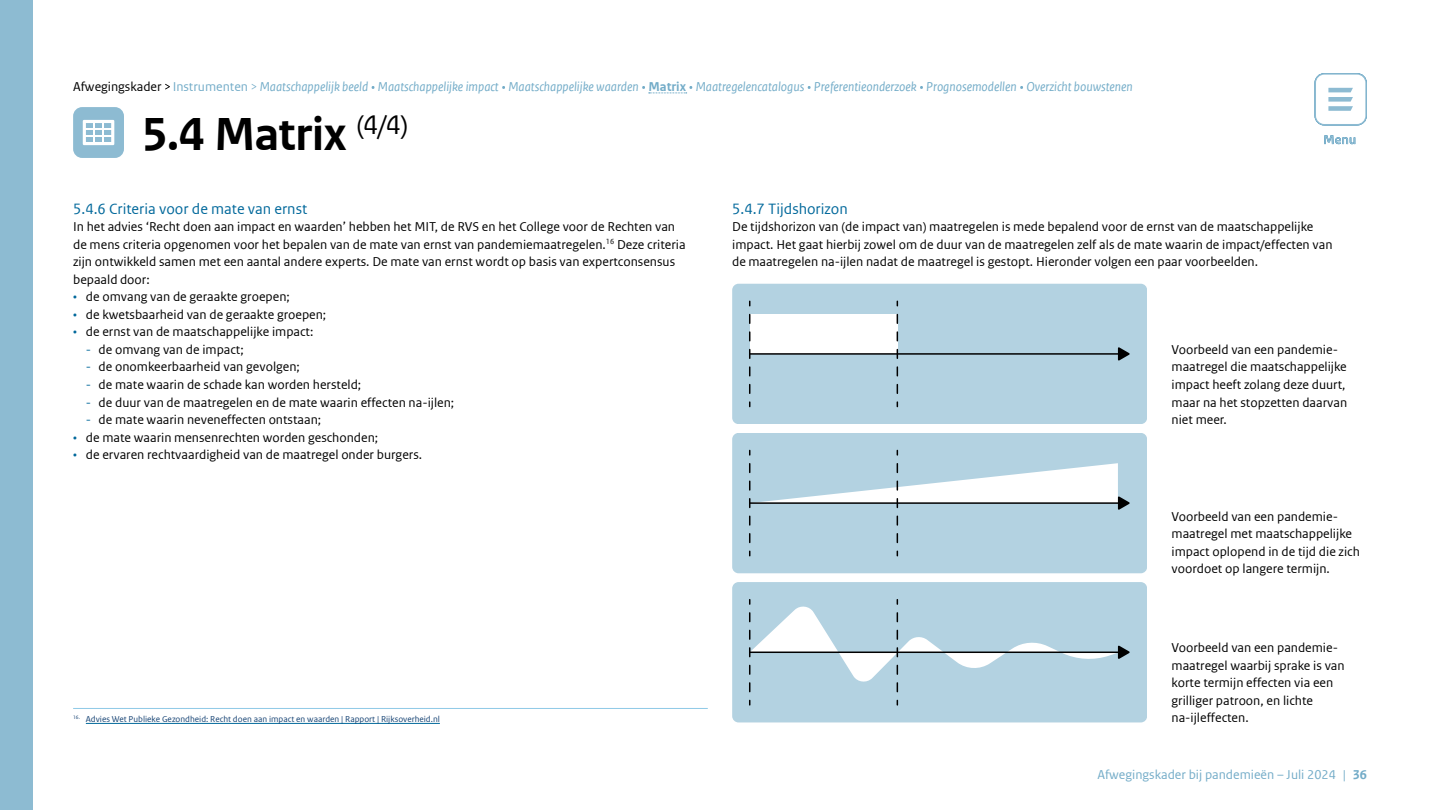
<style>
.page{position:relative;width:1440px;height:810px;background:#fff}
.page>*{position:absolute;margin:0;border:0;box-sizing:border-box;transform-origin:0 0}
.t1{font:700 48.75px "Rijksoverheid Sans Web Text";letter-spacing:-.015em;color:#000}
.Head_3_AF{font:15.75px "Rijksoverheid Sans Web Text";color:#01689b}
.Body{font:13.5px/17.5px "Rijksoverheid Sans Web Text";color:#000}
.t2{font:italic 13.5px "Rijksoverheid Sans Web Text";color:#73acc8}
.t3{font:13.5px "Rijksoverheid Sans Web Text";color:#73acc8}
.Footnote{font:9px "Rijksoverheid Sans Web Text";color:#154273}
.s1{font-style:normal;color:#000}
.s2{font-style:normal}
.s3{font-weight:700;font-style:normal}
.s4{color:#01689b}
.s5{font-weight:700}
</style>
<div class="page">
<div style="left:0;top:0;width:33px;height:810px;background:#8dbbd2"></div>
<svg style="left:165px;top:84px;width:5px;height:6px"></svg>
<svg style="left:251px;top:84px;width:5px;height:6px"></svg>
<svg style="left:642px;top:86px;width:50px;height:8px"></svg>
<div style="left:73px;top:107px;width:51px;height:51px;background:#8dbbd2;border-radius:9px"></div>
<svg style="left:83px;top:120px;width:31px;height:25px"></svg>
<hr style="left:102px;top:122px;width:2px;height:21px;background:#fff">
<hr style="left:93px;top:122px;width:2px;height:21px;background:#fff">
<hr style="left:85px;top:135px;width:27px;height:2px;background:#fff">
<hr style="left:85px;top:128px;width:27px;height:2px;background:#fff">
<div style="left:732px;top:284px;width:415px;height:140px;background:#b3d2e1"></div>
<div style="left:750px;top:314px;width:147px;height:40px;background:#fff"></div>
<svg style="left:749px;top:315px;width:1px;height:92px"></svg>
<svg style="left:897px;top:315px;width:1px;height:92px"></svg>
<hr style="left:750px;top:353px;width:373px;height:2px;background:#000">
<svg style="left:1118px;top:347px;width:12px;height:14px"></svg>
<div style="left:732px;top:433px;width:415px;height:140px;background:#b3d2e1"></div>
<svg style="left:749px;top:463px;width:381px;height:93px"></svg>
<div style="left:732px;top:582px;width:415px;height:140px;background:#b3d2e1"></div>
<svg style="left:749px;top:600px;width:381px;height:105px;background:#b8d2df"></svg>
<hr style="left:73px;top:708px;width:635px;height:1px;background:#8fcae7">
<hr style="left:86px;top:723px;width:354px;height:1px;background:#01689b">
<svg style="left:1328px;top:88px;width:25px;height:23px"></svg>
<div style="left:1315px;top:73px;width:52px;height:52px;border:2px solid #8dbbd2;border-radius:9px"></div>
<svg style="left:1324px;top:135px;width:31px;height:9px"></svg>
<p class="t2" style="left:73px;top:79px;width:1061px"><span class="s1">Afwegingskader</span> <span class="s2">Instrumenten</span> Maatschappelijk beeld Maatschappelijke impact Maatschappelijke waarden <span class="s3">Matrix</span> Maatregelencatalogus Preferentieonderzoek Prognosemodellen Overzicht bouwstenen</p>
<h1 class="t1" style="left:142px;top:107px;width:268px">5.4 Matrix <sup>(4/4)</sup></h1>
<h3 class="Head_3_AF" style="left:73px;top:199px;width:236px">5.4.6 Criteria voor de mate van ernst</h3>
<p class="Body" style="left:73px;top:218px;width:614px">In het advies ‘Recht doen aan impact en waarden’ hebben het MIT, de RVS en het College voor de Rechten van de mens criteria opgenomen voor het bepalen van de mate van ernst van pandemiemaatregelen.<sup>16</sup> Deze criteria zijn ontwikkeld samen met een aantal andere experts. De mate van ernst wordt op basis van expertconsensus bepaald door:</p>
<p class="Body" style="left:73px;top:288px;width:218px"><span class="s4">•</span> de omvang van de geraakte groepen;</p>
<p class="Body" style="left:73px;top:306px;width:255px"><span class="s4">•</span> de kwetsbaarheid van de geraakte groepen;</p>
<p class="Body" style="left:73px;top:323px;width:242px"><span class="s4">•</span> de ernst van de maatschappelijke impact:</p>
<p class="Body" style="left:86px;top:341px;width:159px"><span class="s4">-</span> de omvang van de impact;</p>
<p class="Body" style="left:86px;top:358px;width:216px"><span class="s4">-</span> de onomkeerbaarheid van gevolgen;</p>
<p class="Body" style="left:86px;top:376px;width:277px"><span class="s4">-</span> de mate waarin de schade kan worden hersteld;</p>
<p class="Body" style="left:86px;top:393px;width:370px"><span class="s4">-</span> de duur van de maatregelen en de mate waarin effecten na-ijlen;</p>
<p class="Body" style="left:86px;top:411px;width:237px"><span class="s4">-</span> de mate waarin neveneffecten ontstaan;</p>
<p class="Body" style="left:73px;top:428px;width:307px"><span class="s4">•</span> de mate waarin mensenrechten worden geschonden;</p>
<p class="Body" style="left:73px;top:446px;width:350px"><span class="s4">•</span> de ervaren rechtvaardigheid van de maatregel onder burgers.</p>
<p class="Footnote" style="left:73px;top:714px;width:368px"><sup>16.</sup> Advies Wet Publieke Gezondheid: Recht doen aan impact en waarden | Rapport | Rijksoverheid.nl</p>
<h3 class="Head_3_AF" style="left:732px;top:199px;width:117px">5.4.7 Tijdshorizon</h3>
<p class="Body" style="left:732px;top:218px;width:602px">De tijdshorizon van (de impact van) maatregelen is mede bepalend voor de ernst van de maatschappelijke impact. Het gaat hierbij zowel om de duur van de maatregelen zelf als de mate waarin de impact/effecten van de maatregelen na-ijlen nadat de maatregel is gestopt. Hieronder volgen een paar voorbeelden.</p>
<p class="Body" style="left:1172px;top:341px;width:177px">Voorbeeld van een pandemie&shy;maatregel die maatschappelijke impact heeft zolang deze duurt, maar na het stopzetten daarvan niet meer.</p>
<p class="Body" style="left:1172px;top:507px;width:190px">Voorbeeld van een pandemie&shy;maatregel met maatschappelijke impact oplopend in de tijd die zich voordoet op langere termijn.</p>
<p class="Body" style="left:1172px;top:639px;width:175px">Voorbeeld van een pandemie&shy;maatregel waarbij sprake is van korte termijn effecten via een grilliger patroon, en lichte na-ijleffecten.</p>
<p class="t3" style="left:1097px;top:767px;width:271px">Afwegingskader bij pandemieën – Juli 2024 | <span class="s5">36</span></p>
</div>
